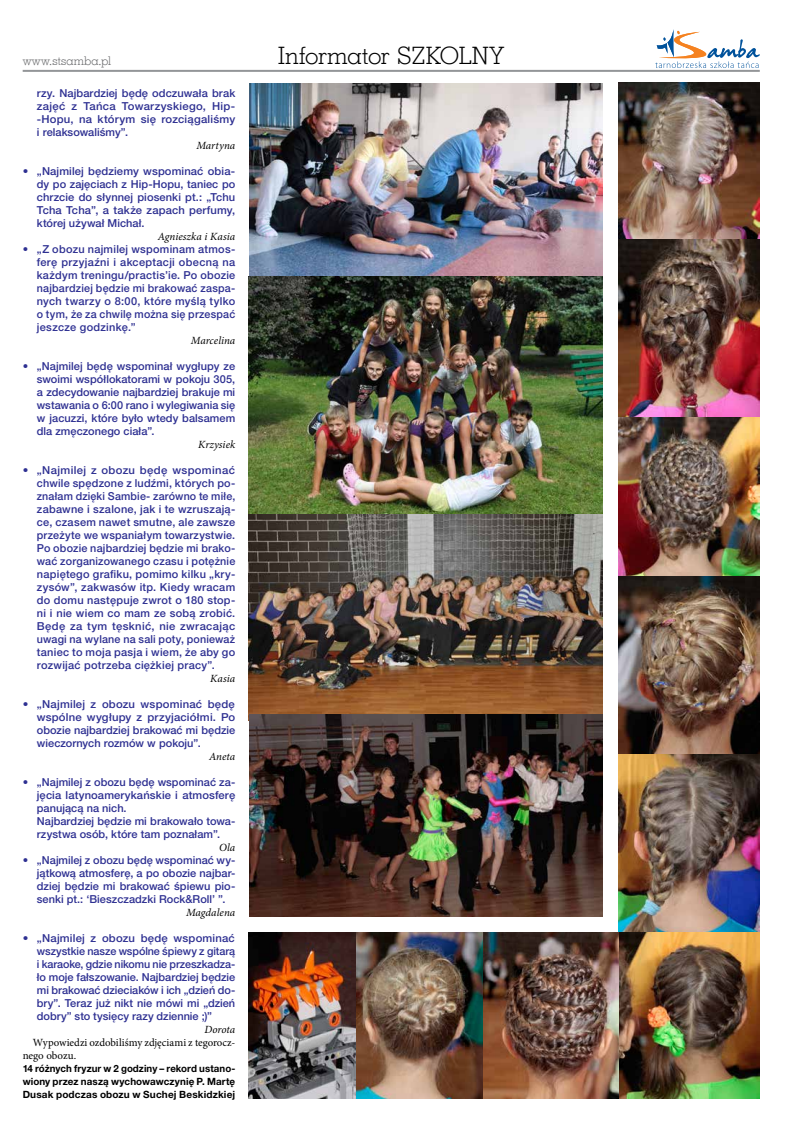
<style>
.page{position:relative;width:808px;height:1134px;background:#fff}
.page>*{position:absolute;margin:0;border:0;box-sizing:border-box;transform-origin:0 0}
.t1{font:24px "Geo Slab 703 Lt EU";letter-spacing:-.02em;color:#000}
.t2{font:12px "Geo Slab 703 Lt EU";letter-spacing:.005em;color:#636466}
.t3{font:500 11px/13px "Helvetica Neue LT Pro";letter-spacing:.005em;color:#2e3092;text-align:justify}
.t4{font:italic 11px "Minion Pro";letter-spacing:.005em;color:#000}
.t5{font:11px/13px "Minion Pro";letter-spacing:-.005em;color:#000}
.t6{font:700 10px/13px "Helvetica Neue LT Pro";letter-spacing:.015em;color:#000;text-align:justify}
</style>
<div class="page">
<hr style="left:23px;top:70px;width:737px;height:2px;background:#939598">
<svg style="left:655px;top:29px;width:105px;height:39px"></svg>
<img style="left:249px;top:84px;width:353px;height:192px">
<img style="left:248px;top:276px;width:354px;height:239px">
<img style="left:248px;top:515px;width:354px;height:206px">
<img style="left:249px;top:715px;width:353px;height:201px">
<img style="left:618px;top:83px;width:142px;height:334px">
<img style="left:618px;top:417px;width:142px;height:160px">
<img style="left:618px;top:577px;width:142px;height:178px">
<img style="left:618px;top:755px;width:142px;height:178px">
<img style="left:492px;top:933px;width:268px;height:165px">
<img style="left:356px;top:933px;width:136px;height:165px">
<img style="left:248px;top:933px;width:108px;height:165px">
<p class="t2" style="left:23px;top:54px;width:90px">www.stsamba.pl</p>
<h1 class="t1" style="left:278px;top:41px;width:227px">Informator SZKOLNY</h1>
<p class="t3" style="left:37px;top:86px;width:200px">rzy. Najbardziej będę odczuwała brak zajęć z Tańca Towarzyskiego, Hip--Hopu, na którym się rozciągaliśmy i relaksowaliśmy”.</p>
<p class="t4" style="left:196px;top:138px;width:40px">Martyna</p>
<p class="t3" style="left:37px;top:164px;width:200px;text-indent:-14px">• „Najmilej będziemy wspominać obia&shy;dy po zajęciach z Hip-Hopu, taniec po chrzcie do słynnej piosenki pt.: „Tchu Tcha Tcha”, a także zapach perfumy, której używał Michał.</p>
<p class="t4" style="left:158px;top:229px;width:79px">Agnieszka i Kasia</p>
<p class="t3" style="left:37px;top:242px;width:200px;text-indent:-14px">• „Z obozu najmilej wspominam atmos&shy;ferę przyjaźni i akceptacji obecną na każdym treningu/practis’ie. Po obozie najbardziej będzie mi brakować zaspa&shy;nych twarzy o 8:00, które myślą tylko o tym, że za chwilę można się przespać jeszcze godzinkę.”</p>
<p class="t4" style="left:191px;top:333px;width:46px">Marcelina</p>
<p class="t3" style="left:37px;top:359px;width:200px;text-indent:-14px">• „Najmilej będę wspominał wygłupy ze swoimi współlokatorami w pokoju 305, a zdecydowanie najbardziej brakuje mi wstawania o 6:00 rano i wylegiwania się w jacuzzi, które było wtedy balsamem dla zmęczonego ciała”.</p>
<p class="t4" style="left:198px;top:437px;width:39px">Krzysiek</p>
<p class="t3" style="left:37px;top:463px;width:200px;text-indent:-14px">• „Najmilej z obozu będę wspominać chwile spędzone z ludźmi, których po&shy;znałam dzięki Sambie- zarówno te miłe, zabawne i szalone, jak i te wzruszają&shy;ce, czasem nawet smutne, ale zawsze przeżyte we wspaniałym towarzystwie.<br>Po obozie najbardziej będzie mi brako&shy;wać zorganizowanego czasu i potężnie napiętego grafiku, pomimo kilku „kry&shy;zysów”, zakwasów itp. Kiedy wracam do domu następuje zwrot o 180 stop&shy;ni i nie wiem co mam ze sobą zrobić.<br>Będę za tym tęsknić, nie zwracając uwagi na wylane na sali poty, ponieważ taniec to moja pasja i wiem, że aby go rozwijać potrzeba ciężkiej pracy”.</p>
<p class="t4" style="left:210px;top:671px;width:27px">Kasia</p>
<p class="t3" style="left:37px;top:697px;width:200px;text-indent:-14px">• „Najmilej z obozu wspominać będę wspólne wygłupy z przyjaciółmi. Po obozie najbardziej brakować mi będzie wieczornych rozmów w pokoju”.</p>
<p class="t4" style="left:209px;top:749px;width:28px">Aneta</p>
<p class="t3" style="left:37px;top:775px;width:200px;text-align:left;text-indent:-14px">• „Najmilej z obozu będę wspominać za&shy;jęcia latynoamerykańskie i atmosferę panującą na nich.<br>Najbardziej będzie mi brakowało towa&shy;rzystwa osób, które tam poznałam”.</p>
<p class="t4" style="left:219px;top:840px;width:18px">Ola</p>
<p class="t3" style="left:37px;top:853px;width:200px;text-indent:-14px">• „Najmilej z obozu będę wspominać wy&shy;jątkową atmosferę, a po obozie najbar&shy;dziej będzie mi brakować śpiewu pio&shy;senki pt.: ‘Bieszczadzki Rock&amp;Roll’ ”.</p>
<p class="t4" style="left:186px;top:905px;width:51px">Magdalena</p>
<p class="t3" style="left:37px;top:931px;width:200px;text-indent:-14px">• „Najmilej z obozu będę wspominać wszystkie nasze wspólne śpiewy z gitarą i karaoke, gdzie nikomu nie przeszkadza&shy;ło moje fałszowanie. Najbardziej będzie mi brakować dzieciaków i ich „dzień do&shy;bry”. Teraz już nikt nie mówi mi „dzień dobry” sto tysięcy razy dziennie ;)”</p>
<p class="t4" style="left:204px;top:1022px;width:32px">Dorota</p>
<p class="t5" style="left:23px;top:1036px;width:214px;text-indent:10px">Wypowiedzi ozdobiliśmy zdjęciami z tegorocz&shy;nego obozu.</p>
<p class="t6" style="left:23px;top:1062px;width:214px">14 różnych fryzur w 2 godziny – rekord ustano&shy;wiony przez naszą wychowawczynię P. Martę Dusak podczas obozu w Suchej Beskidzkiej</p>
</div>
